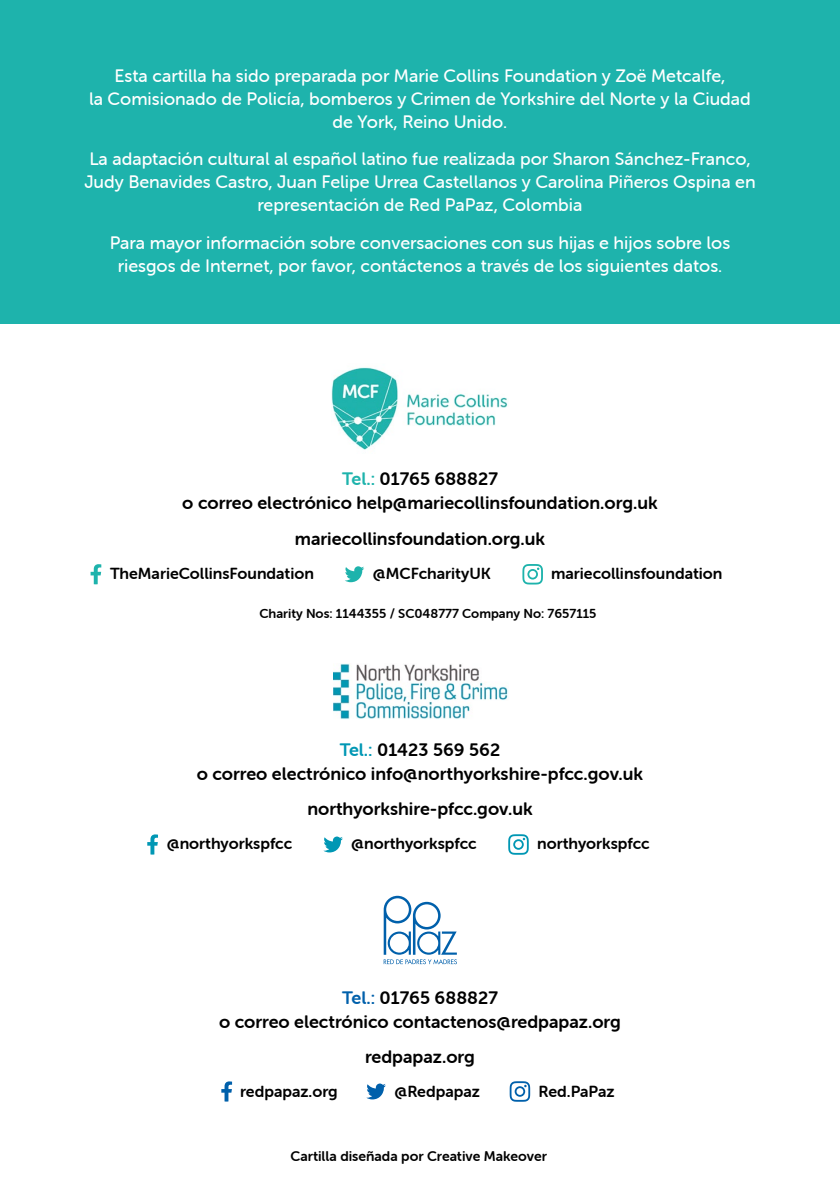
<style>
.page{position:relative;width:840px;height:1191px;background:#fff}
.page>*{position:absolute;margin:0;border:0;box-sizing:border-box;transform-origin:0 0}
.t1{font:18px/23px "Museo Sans Rounded 500";color:#fff;text-align:center}
.t2{font:18px/24px "Museo Sans Rounded 700";color:#000;text-align:center}
.t3{font:16px "Museo Sans Rounded 700";color:#000}
.t4{font:14px "Museo Sans Rounded 700";color:#000}
.t5{font:13px "Museo Sans Rounded 700";color:#000}
.s1{color:#1eb3ac}
.s2{color:#0097b4}
.s3{color:#0060ab}
</style>
<div class="page">
<div style="left:0;top:0;width:839px;height:323px;background:#1eb3ac"></div>
<svg style="left:221px;top:1081px;width:11px;height:20px"></svg>
<svg style="left:366px;top:1083px;width:19px;height:16px"></svg>
<svg style="left:509px;top:1081px;width:21px;height:20px"></svg>
<img style="left:331px;top:367px;width:177px;height:83px">
<img style="left:334px;top:663px;width:174px;height:56px">
<svg style="left:147px;top:834px;width:11px;height:20px"></svg>
<svg style="left:508px;top:834px;width:20px;height:20px"></svg>
<svg style="left:323px;top:836px;width:20px;height:16px"></svg>
<svg style="left:90px;top:564px;width:11px;height:20px"></svg>
<svg style="left:345px;top:566px;width:19px;height:16px"></svg>
<svg style="left:522px;top:564px;width:20px;height:20px"></svg>
<svg style="left:383px;top:895px;width:73px;height:69px"></svg>
<p class="t1" style="left:89px;top:64px;width:663px">Esta cartilla ha sido preparada por Marie Collins Foundation y Zoë Metcalfe,<br>la Comisionado de Policía, bomberos y Crimen de Yorkshire del Norte y la Ciudad de York, Reino Unido.</p>
<p class="t1" style="left:84px;top:148px;width:672px">La adaptación cultural al español latino fue realizada por Sharon Sánchez-Franco,<br>Judy Benavides Castro, Juan Felipe Urrea Castellanos y Carolina Piñeros Ospina en representación de Red PaPaz, Colombia</p>
<p class="t1" style="left:110px;top:231px;width:621px">Para mayor información sobre conversaciones con sus hijas e hijos sobre los riesgos de Internet, por favor, contáctenos a través de los siguientes datos.</p>
<p class="t2" style="left:182px;top:467px;width:476px"><span class="s1">Tel.:</span> 01765 688827<br>o correo electrónico help@mariecollinsfoundation.org.uk</p>
<p class="t2" style="left:295px;top:526px;width:251px">mariecollinsfoundation.org.uk</p>
<p class="t3" style="left:110px;top:564px;width:205px">TheMarieCollinsFoundation</p>
<p class="t3" style="left:372px;top:564px;width:119px">@MCFcharityUK</p>
<p class="t3" style="left:550px;top:564px;width:173px">mariecollinsfoundation</p>
<p class="t5" style="left:259px;top:606px;width:338px">Charity Nos: 1144355 / SC048777 Company No: 7657115</p>
<p class="t2" style="left:197px;top:737px;width:447px"><span class="s2">Tel.:</span> 01423 569 562<br>o correo electrónico info@northyorkshire-pfcc.gov.uk</p>
<p class="t2" style="left:307px;top:797px;width:227px">northyorkshire-pfcc.gov.uk</p>
<p class="t3" style="left:167px;top:834px;width:127px">@northyorkspfcc</p>
<p class="t3" style="left:351px;top:834px;width:127px">@northyorkspfcc</p>
<p class="t3" style="left:537px;top:834px;width:114px">northyorkspfcc</p>
<p class="t2" style="left:219px;top:985px;width:403px"><span class="s3">Tel.:</span> 01765 688827<br>o correo electrónico contactenos@redpapaz.org</p>
<p class="t2" style="left:365px;top:1044px;width:111px">redpapaz.org</p>
<p class="t3" style="left:240px;top:1082px;width:99px">redpapaz.org</p>
<p class="t3" style="left:394px;top:1082px;width:87px">@Redpapaz</p>
<p class="t3" style="left:538px;top:1082px;width:78px">Red.PaPaz</p>
<p class="t4" style="left:290px;top:1148px;width:258px">Cartilla diseñada por Creative Makeover</p>
</div>
